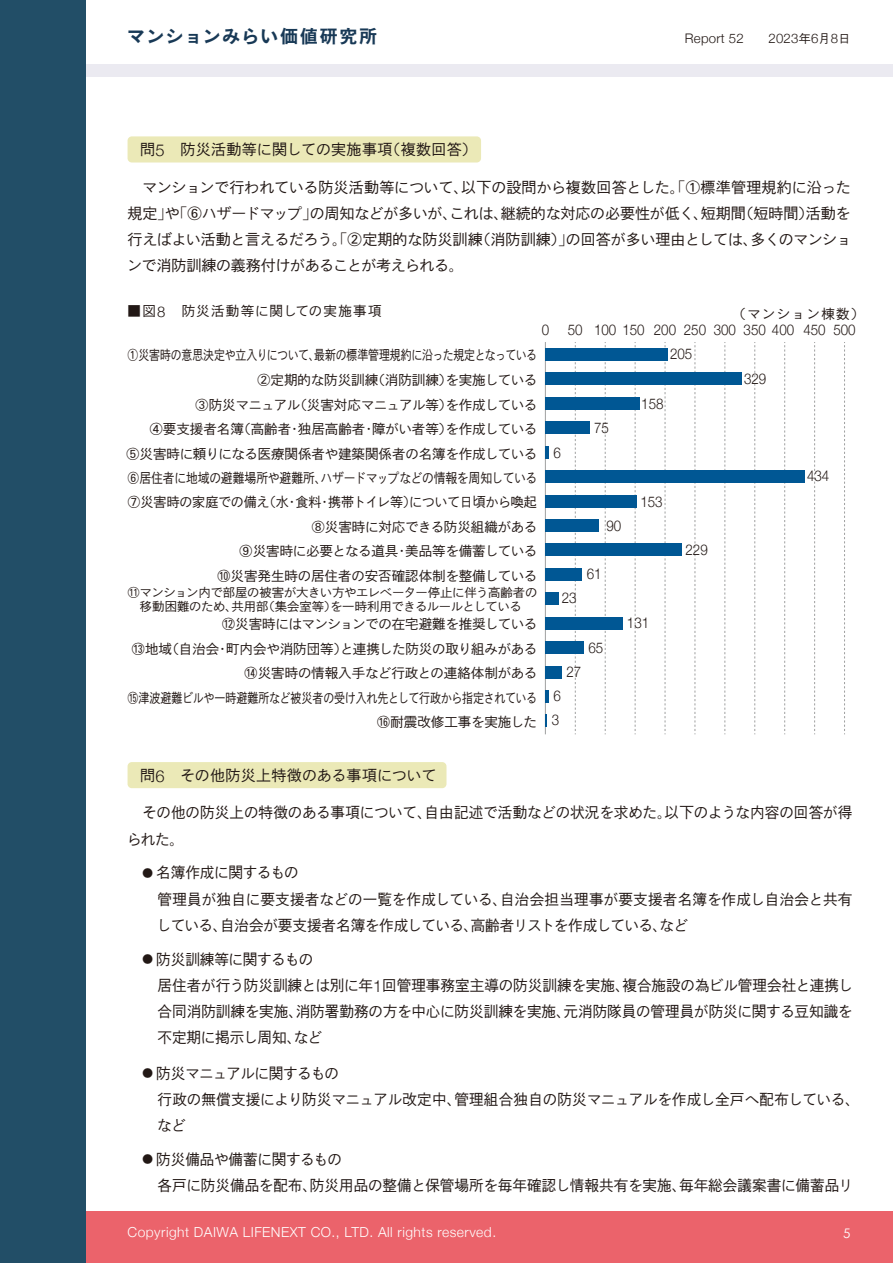
<style>
.page{position:relative;width:893px;height:1263px;background:#fff}
.page>*{position:absolute;margin:0;border:0;box-sizing:border-box;transform-origin:0 0}
.t1{font:18px "Iwa O Go Std Eb";letter-spacing:.07em;color:#183956}
.t2{font:500 15px/26.2px "Iwa O Go Std";color:#221815}
.t3{font:500 15px "Iwa O Go Std";letter-spacing:.025em;color:#221815}
.t4{font:300 14.85px/24.2px "Helvetica Neue";color:#221815;scale:.9 1}
.t5{font:300 13.8px "Helvetica Neue";letter-spacing:.035em;color:#fff}
.t6{font:500 13.5px/24.5px "Iwa O Go Std";letter-spacing:-.015em;color:#221815;text-align:right;scale:.8 1}
.t7{font:500 13.5px/24.8px "Iwa O Go Std";letter-spacing:-.015em;color:#221815;text-align:right}
.t8{font:500 13.5px "Iwa O Go Std";letter-spacing:-.015em;color:#221815;scale:.81 1}
.t9{font:500 13.5px "Iwa O Go Std";letter-spacing:.075em;color:#221815}
.t10{font:500 13.5px "Iwa O Go Std";letter-spacing:.1em;color:#221815}
.t11{font:300 13.2px "Helvetica Neue";letter-spacing:.02em;color:#221815}
.t12{font:13.2px "Century Gothic";color:#fff}
.t13{font:500 12.15px/13.5px "Iwa O Go Std";letter-spacing:-.02em;color:#221815;text-align:center}
.s1{font-family:"Iwa O Go Std";font-weight:500;font-size:12px}
.s2{font-family:"Helvetica Neue";font-weight:300;font-size:16.5px}
.s3{font-family:"Helvetica Neue";font-weight:300;font-size:14.85px}
.s4{font-size:10.5px}
</style>
<div class="page">
<div style="left:0;top:1212px;width:893px;height:51px;background:#eb636b"></div>
<div style="left:0;top:64px;width:893px;height:13px;background:#ebeaf1"></div>
<div style="left:0;top:0;width:85px;height:1263px;background:#224e67"></div>
<hr style="left:892px;top:0;width:1px;height:1263px;background:#224e67">
<div style="left:128px;top:136px;width:353px;height:26px;background:#ebe9b7;border-radius:4px"></div>
<div style="left:128px;top:762px;width:318px;height:26px;background:#ebe9b7;border-radius:4px"></div>
<svg style="left:754px;top:342px;width:1px;height:392px"></svg>
<svg style="left:694px;top:342px;width:1px;height:392px"></svg>
<svg style="left:635px;top:342px;width:1px;height:392px"></svg>
<svg style="left:605px;top:342px;width:1px;height:392px"></svg>
<svg style="left:575px;top:342px;width:1px;height:392px"></svg>
<svg style="left:844px;top:342px;width:1px;height:392px"></svg>
<svg style="left:814px;top:342px;width:1px;height:392px"></svg>
<svg style="left:784px;top:342px;width:1px;height:392px"></svg>
<svg style="left:724px;top:342px;width:1px;height:392px"></svg>
<svg style="left:665px;top:342px;width:1px;height:392px"></svg>
<hr style="left:545px;top:342px;width:1px;height:392px;background:#9fa0a0">
<div style="left:545px;top:348px;width:123px;height:13px;background:#005794"></div>
<div style="left:545px;top:373px;width:197px;height:12px;background:#005794"></div>
<div style="left:545px;top:397px;width:95px;height:13px;background:#005794"></div>
<div style="left:545px;top:421px;width:45px;height:13px;background:#005794"></div>
<hr style="left:545px;top:446px;width:4px;height:12px;background:#005794">
<div style="left:545px;top:470px;width:260px;height:13px;background:#005794"></div>
<div style="left:545px;top:495px;width:92px;height:12px;background:#005794"></div>
<div style="left:545px;top:519px;width:54px;height:13px;background:#005794"></div>
<div style="left:545px;top:544px;width:137px;height:12px;background:#005794"></div>
<div style="left:545px;top:568px;width:37px;height:13px;background:#005794"></div>
<div style="left:545px;top:592px;width:14px;height:13px;background:#005794"></div>
<div style="left:545px;top:617px;width:78px;height:12px;background:#005794"></div>
<div style="left:545px;top:641px;width:39px;height:13px;background:#005794"></div>
<div style="left:545px;top:666px;width:17px;height:12px;background:#005794"></div>
<hr style="left:545px;top:690px;width:4px;height:13px;background:#005794">
<svg style="left:545px;top:715px;width:2px;height:12px"></svg>
<p class="t1" style="left:127px;top:24px;width:252px">マンションみらい価値研究所</p>
<p class="t11" style="left:685px;top:28px;width:167px">Report 52<span class="s1">　　</span>2023<span class="s1">年</span>6<span class="s1">月</span>8<span class="s1">日</span></p>
<p class="t3" style="left:140px;top:140px;width:339px">問<span class="s2">5</span>　防災活動等に関しての実施事項（複数回答）</p>
<p class="t2" style="left:127px;top:173px;width:726px;text-align:justify;text-indent:15px">マンションで行われている防災活動等について、以下の設問から複数回答とした。「①標準管理規約に沿った規定」や「⑥ハザードマップ」の周知などが多いが、これは、継続的な対応の必要性が低く、短期間（短時間）活動を行えばよい活動と言えるだろう。「②定期的な防災訓練（消防訓練）」の回答が多い理由としては、多くのマンションで消防訓練の義務付けがあることが考えられる。</p>
<p class="t9" style="left:128px;top:302px;width:256px">■図<span class="s3">8</span>　防災活動等に関しての実施事項</p>
<p class="t10" style="left:732px;top:305px;width:134px">（マンション棟数）</p>
<p class="t4" style="left:542px;top:317px;width:10px">0</p>
<p class="t4" style="left:568px;top:317px;width:321px">50 100 150 200 250 300 350 400 450 500</p>
<p class="t6" style="left:126px;top:343px;width:515px">①災害時の意思決定や立入りについて、最新の標準管理規約に沿った規定となっている②定期的な防災訓練（消防訓練）を実施している<br>③防災マニュアル（災害対応マニュアル等）を作成している<br>④要支援者名簿（高齢者・独居高齢者・障がい者等）を作成している<br>⑤災害時に頼りになる医療関係者や建築関係者の名簿を作成している⑥居住者に地域の避難場所や避難所、ハザードマップなどの情報を周知している⑦災害時の家庭での備え（水・食料・携帯トイレ等）について日頃から喚起⑧災害時に対応できる防災組織がある<br>⑨災害時に必要となる道具・美品等を備蓄している<br>⑩災害発生時の居住者の安否確認体制を整備している</p>
<p class="t7" style="left:132px;top:611px;width:407px">⑫災害時にはマンションでの在宅避難を推奨している<br>⑬地域（自治会・町内会や消防団等）と連携した防災の取り組みがある⑭災害時の情報入手など行政との連絡体制がある</p>
<p class="t7" style="left:377px;top:709px;width:162px">⑯耐震改修工事を実施した</p>
<p class="t13" style="left:128px;top:585px;width:411px">⑪マンション内で部屋の被害が大きい方やエレベーター停止に伴う高齢者の移動困難のため、共用部（集会室等）を一時利用できるルールとしている</p>
<p class="t8" style="left:128px;top:689px;width:507px">⑮津波避難ビルや一時避難所など被災者の受け入れ先として行政から指定されている</p>
<p class="t4" style="left:670px;top:341px;width:26px">205</p>
<p class="t4" style="left:553px;top:439px;width:10px">6</p>
<p class="t4" style="left:594px;top:415px;width:18px">75</p>
<p class="t4" style="left:641px;top:390px;width:26px">158</p>
<p class="t4" style="left:606px;top:512px;width:18px">90</p>
<p class="t4" style="left:640px;top:488px;width:26px">153</p>
<p class="t4" style="left:562px;top:585px;width:18px">23</p>
<p class="t4" style="left:587px;top:561px;width:18px">61</p>
<p class="t4" style="left:588px;top:634px;width:18px">65</p>
<p class="t4" style="left:627px;top:610px;width:26px">131</p>
<p class="t4" style="left:566px;top:659px;width:18px">27</p>
<p class="t4" style="left:552px;top:683px;width:11px">6<br>3</p>
<p class="t4" style="left:686px;top:537px;width:26px">229</p>
<p class="t2" style="left:140px;top:762px;width:298px">問<span class="s2">6</span>　その他防災上特徴のある事項について</p>
<p class="t4" style="left:744px;top:366px;width:26px">329</p>
<p class="t4" style="left:807px;top:463px;width:26px">434</p>
<p class="t2" style="left:127px;top:799px;width:727px;text-indent:15px">その他の防災上の特徴のある事項について、自由記述で活動などの状況を求めた。以下のような内容の回答が得られた。</p>
<p class="t2" style="left:157px;top:859px;width:697px;text-indent:-14px"><span class="s4">●</span> 名簿作成に関するもの<br>管理員が独自に要支援者などの一覧を作成している、自治会担当理事が要支援者名簿を作成し自治会と共有している、自治会が要支援者名簿を作成している、高齢者リストを作成している、など</p>
<p class="t2" style="left:158px;top:945px;width:697px;text-indent:-15px"><span class="s4">●</span> 防災訓練等に関するもの<br>居住者が行う防災訓練とは別に年<span class="s2">1</span>回管理事務室主導の防災訓練を実施、複合施設の為ビル管理会社と連携し合同消防訓練を実施、消防署勤務の方を中心に防災訓練を実施、元消防隊員の管理員が防災に関する豆知識を不定期に掲示し周知、など</p>
<p class="t2" style="left:157px;top:1059px;width:704px;text-indent:-15px"><span class="s4">●</span> 防災マニュアルに関するもの<br>行政の無償支援により防災マニュアル改定中、管理組合独自の防災マニュアルを作成し全戸へ配布している、など</p>
<p class="t2" style="left:158px;top:1146px;width:697px;text-indent:-15px"><span class="s4">●</span> 防災備品や備蓄に関するもの<br>各戸に防災備品を配布、防災用品の整備と保管場所を毎年確認し情報共有を実施、毎年総会議案書に備蓄品リ</p>
<p class="t5" style="left:128px;top:1221px;width:370px">Copyright DAIWA LIFENEXT CO., LTD. All rights reserved.</p>
<p class="t12" style="left:843px;top:1225px;width:9px">5</p>
</div>
